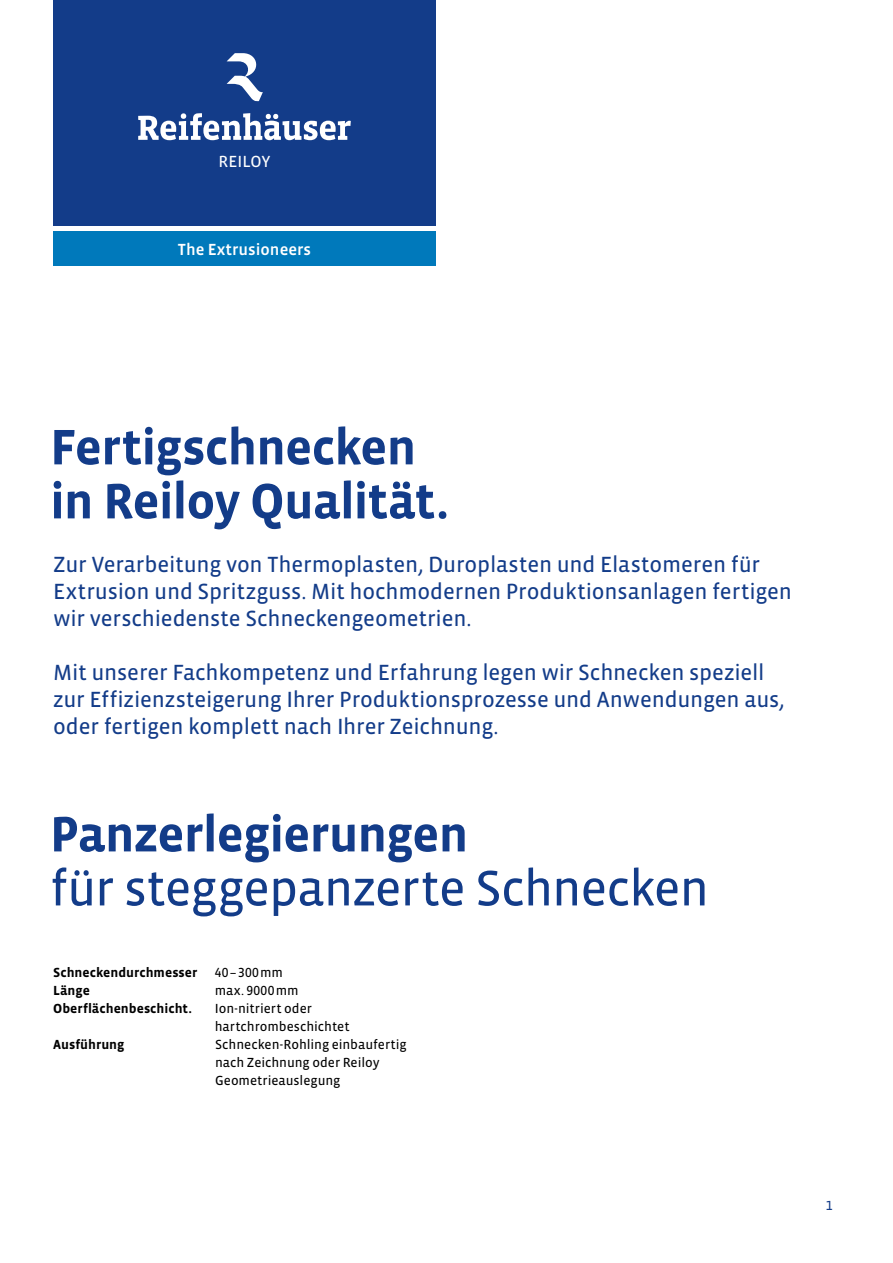
<style>
.page{position:relative;width:893px;height:1263px;background:#fff}
.page>*{position:absolute;margin:0;border:0;box-sizing:border-box;transform-origin:0 0}
.t1{font:700 51px/54px "Vista Sans OT";letter-spacing:-.02em;color:#133c89}
.t2{font:51px "Vista Sans OT";letter-spacing:-.025em;color:#133c89}
.t3{font:22.5px/27px "Vista Sans OT";letter-spacing:-.005em;color:#133c89}
.t4{font:500 16.5px "Vista Sans OT";color:#fff}
.t5{font:16.5px "Vista Sans OT";letter-spacing:.01em;color:#fff}
.t6{font:13.5px/18px "Vista Sans OT";letter-spacing:-.005em;color:#000}
.t7{font:700 13.5px "Vista Sans OT";color:#000}
.t8{font:13.5px "Vista Sans OT";letter-spacing:.025em;color:#000}
.t9{font:13.5px "Vista Sans OT";color:#133c89}
</style>
<div class="page">
<div style="left:53px;top:0;width:383px;height:225px;background:#133c89"></div>
<div style="left:53px;top:232px;width:383px;height:34px;background:#0079bb"></div>
<svg style="left:227px;top:53px;width:36px;height:49px"></svg>
<svg style="left:138px;top:113px;width:213px;height:27px"></svg>
<p class="t5" style="left:218px;top:153px;width:54px">REILOY</p>
<p class="t4" style="left:178px;top:241px;width:135px">The Extrusioneers</p>
<h1 class="t1" style="left:50px;top:421px;width:401px">Fertigschnecken in Reiloy Qualität.</h1>
<p class="t3" style="left:53px;top:552px;width:740px">Zur Verarbeitung von Thermoplasten, Duroplasten und Elastomeren für<br>Extrusion und Spritzguss. Mit hochmodernen Produktionsanlagen fertigen wir verschiedenste Schneckengeometrien.</p>
<p class="t3" style="left:53px;top:660px;width:733px">Mit unserer Fachkompetenz und Erfahrung legen wir Schnecken speziell zur Effizienzsteigerung Ihrer Produktionsprozesse und Anwendungen aus, oder fertigen komplett nach Ihrer Zeichnung.</p>
<h1 class="t1" style="left:50px;top:808px;width:420px">Panzerlegierungen</h1>
<h1 class="t2" style="left:50px;top:862px;width:661px">für steggepanzerte Schnecken</h1>
<p class="t7" style="left:53px;top:966px;width:146px">Schneckendurchmesser</p>
<p class="t6" style="left:215px;top:964px;width:70px">40–300mm</p>
<p class="t7" style="left:53px;top:984px;width:38px">Länge</p>
<p class="t8" style="left:215px;top:984px;width:86px">max. 9000mm</p>
<p class="t7" style="left:53px;top:1002px;width:140px">Oberflächenbeschicht.</p>
<p class="t6" style="left:215px;top:1000px;width:136px">Ion-nitriert oder hartchrombeschichtet</p>
<p class="t7" style="left:53px;top:1038px;width:73px">Ausführung</p>
<p class="t6" style="left:215px;top:1036px;width:193px">Schnecken-Rohling einbaufertig nach Zeichnung oder Reiloy<br>Geometrieauslegung</p>
<p class="t9" style="left:826px;top:1198px;width:8px">1</p>
</div>
